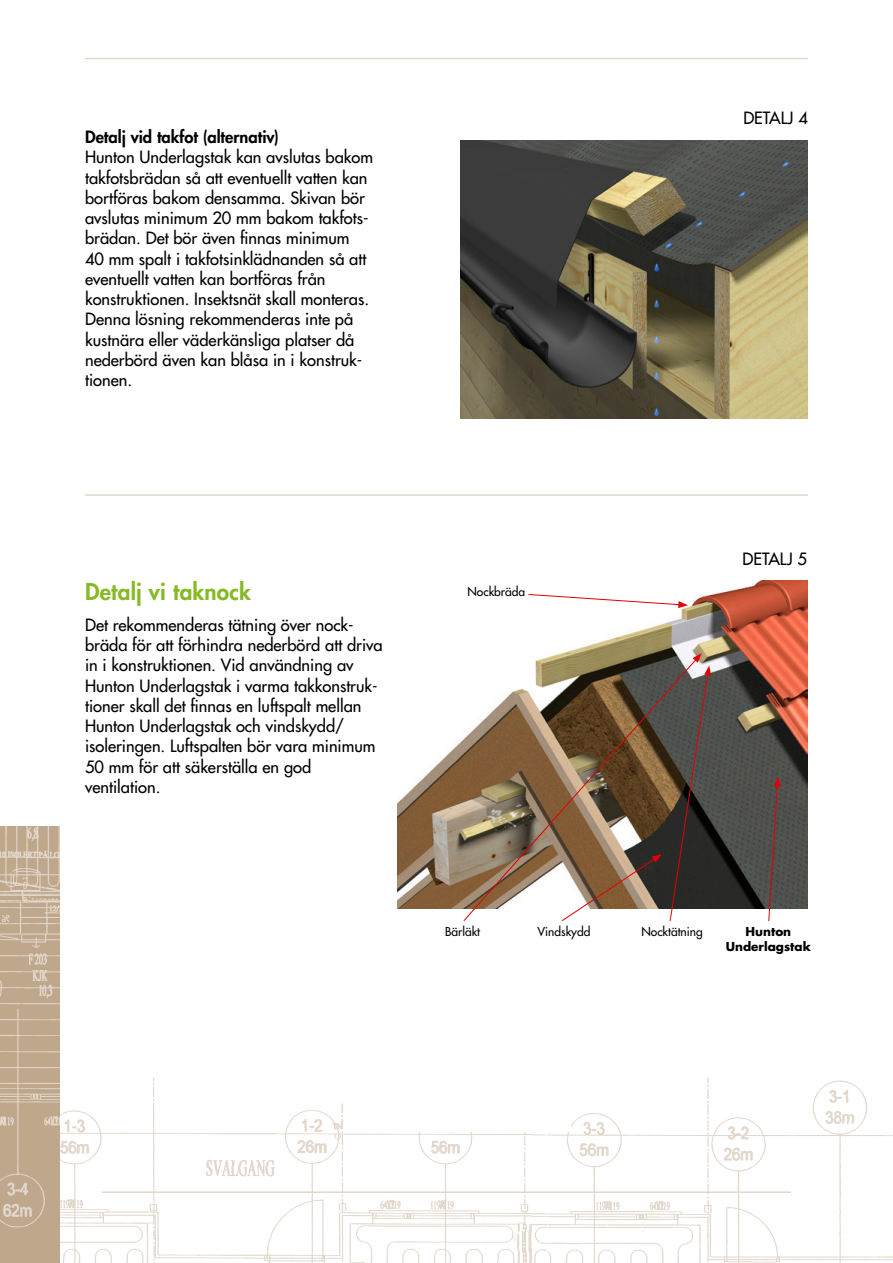
<style>
.page{position:relative;width:893px;height:1263px;background:#fff}
.page>*{position:absolute;margin:0;border:0;box-sizing:border-box;transform-origin:0 0}
.Mellomtittel{font:800 22.5px "Futura Std";letter-spacing:.01em;color:#86ba24}
.Brødtekst{font:500 16.5px/20.2px "Futura Std";color:#000}
.Brødtekst-2{font:800 16.5px "Futura Std";color:#000}
.Undertekst{font:500 12px "Futura Std";color:#000}
.Undertekst-2{font:700 12px "Futura Std";color:#000}
</style>
<div class="page">
<img style="left:60px;top:888px;width:833px;height:375px">
<div style="left:60px;top:890px;width:833px;height:188px;background:#fff"></div>
<div style="left:188px;top:901px;width:186px;height:202px;background:#fff"></div>
<div style="left:384px;top:877px;width:186px;height:255px;background:#fff"></div>
<img style="left:461px;top:140px;width:347px;height:278px">
<hr style="left:85px;top:58px;width:723px;height:1px;background:#e2d7cb">
<hr style="left:85px;top:494px;width:723px;height:2px;background:#e2d7cb">
<hr style="left:102px;top:1191px;width:689px;height:2px;background:#e2d7cb">
<img style="left:397px;top:580px;width:410px;height:328px">
<svg style="left:528px;top:593px;width:160px;height:15px"></svg>
<svg style="left:463px;top:657px;width:206px;height:264px"></svg>
<svg style="left:669px;top:653px;width:42px;height:268px"></svg>
<svg style="left:768px;top:777px;width:13px;height:144px"></svg>
<svg style="left:561px;top:854px;width:101px;height:67px"></svg>
<img style="left:0;top:826px;width:60px;height:437px">
<p class="Brødtekst-2" style="left:85px;top:126px;width:195px">Detalj vid takfot (alternativ)</p>
<p class="Brødtekst" style="left:85px;top:147px;width:289px">Hunton Underlagstak kan avslutas bakom takfotsbrädan så att eventuellt vatten kan bortföras bakom densamma. Skivan bör avslutas minimum 20 mm bakom takfots&shy;brädan. Det bör även finnas minimum<br>40 mm spalt i takfotsinklädnanden så att eventuellt vatten kan bortföras från konstruktionen. Insektsnät skall monteras.<br>Denna lösning rekommenderas inte på kustnära eller väderkänsliga platser då nederbörd även kan blåsa in i konstruk&shy;tionen.</p>
<p class="Brødtekst" style="left:743px;top:108px;width:66px">DETALJ 4</p>
<p class="Mellomtittel" style="left:85px;top:577px;width:168px">Detalj vi taknock</p>
<p class="Brødtekst" style="left:85px;top:615px;width:299px">Det rekommenderas tätning över nock&shy;bräda för att förhindra nederbörd att driva in i konstruktionen. Vid användning av Hunton Underlagstak i varma takkonstruk&shy;tioner skall det finnas en luftspalt mellan Hunton Underlagstak och vindskydd/ isoleringen. Luftspalten bör vara minimum 50 mm för att säkerställa en god ventilation.</p>
<p class="Undertekst" style="left:468px;top:584px;width:59px">Nockbräda</p>
<p class="Brødtekst" style="left:743px;top:548px;width:66px">DETALJ 5</p>
<p class="Undertekst" style="left:445px;top:924px;width:37px">Bärläkt</p>
<p class="Undertekst" style="left:537px;top:924px;width:54px">Vindskydd</p>
<p class="Undertekst" style="left:641px;top:924px;width:63px">Nocktätning</p>
<p class="Undertekst-2" style="left:745px;top:924px;width:47px">Hunton</p>
<p class="Undertekst-2" style="left:726px;top:939px;width:87px">Underlagstak</p>
</div>
